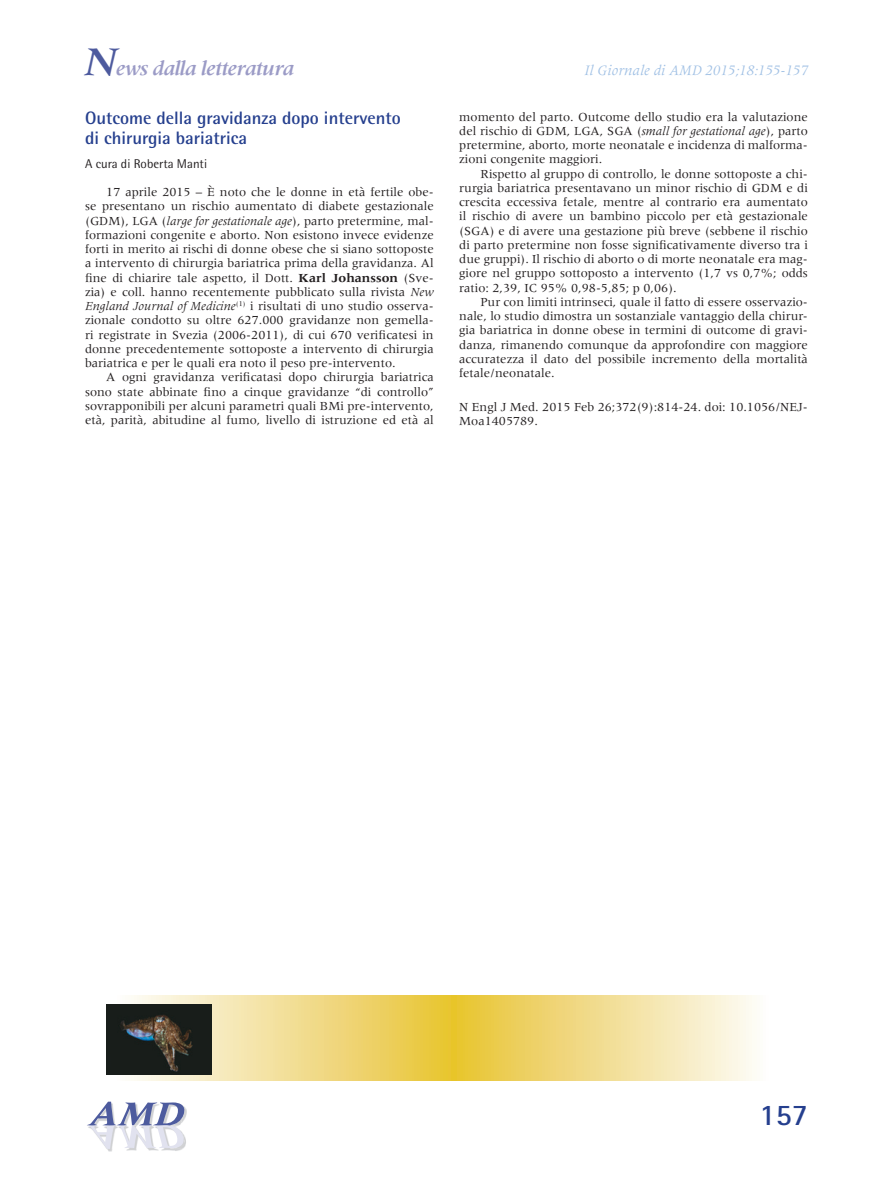
<style>
.page{position:relative;width:893px;height:1191px;background:#fff}
.page>*{position:absolute;margin:0;border:0;box-sizing:border-box;transform-origin:0 0}
.t1{font:700 30px "Rotis Sans Serif";color:#253f8e}
.t2{font:italic 700 21px "Meridien";letter-spacing:-.025em;color:#9b9bc6}
.titoletto_2{font:700 18px/19.8px "Rotis Semi Sans";color:#253f8e}
.t3{font:italic 15px "Meridien";color:#a1c1e5}
.Corpo_testo{font:12.75px/14.2px "Meridien";color:#231f20;text-align:justify}
.titoletto_2-2{font:12.75px "Rotis Semi Sans";color:#231f20}
.s1{font-size:42px;color:#4d5a9e}
.s2{font-style:italic}
.s3{font-weight:700}
</style>
<div class="page">
<img style="left:175px;top:1148px;width:9px;height:3px">
<img style="left:106px;top:1148px;width:69px;height:3px">
<img style="left:87px;top:1101px;width:100px;height:45px">
<img style="left:87px;top:1125px;width:98px;height:23px">
<svg style="left:87px;top:1125px;width:84px;height:1px"></svg>
<svg style="left:106px;top:995px;width:649px;height:85px;background:#f0db8a"></svg>
<img style="left:106px;top:1004px;width:106px;height:70px">
<p class="t2" style="left:85px;top:57px;width:211px"><span class="s1">N</span>ews dalla letteratura</p>
<p class="titoletto_2" style="left:85px;top:108px;width:317px">Outcome della gravidanza dopo intervento di chirurgia bariatrica</p>
<p class="titoletto_2-2" style="left:85px;top:156px;width:124px">A cura di Roberta Manti</p>
<p class="Corpo_testo" style="left:85px;top:185px;width:350px;text-indent:21px">17 aprile 2015 – È noto che le donne in età fertile obe&shy;se presentano un rischio aumentato di diabete gestazionale (GDM), LGA (<span class="s2">large for gestationale age</span>), parto pretermine, mal&shy;formazioni congenite e aborto. Non esistono invece evidenze forti in merito ai rischi di donne obese che si siano sottoposte a intervento di chirurgia bariatrica prima della gravidanza. Al fine di chiarire tale aspetto, il Dott. <span class="s3">Karl Johansson</span> (Sve&shy;zia) e coll. hanno recentemente pubblicato sulla rivista <span class="s2">New England Journal of Medicine</span><sup>(1)</sup> i risultati di uno studio osserva&shy;zionale condotto su oltre 627.000 gravidanze non gemella&shy;ri registrate in Svezia (2006-2011), di cui 670 verificatesi in donne precedentemente sottoposte a intervento di chirurgia bariatrica e per le quali era noto il peso pre-intervento.</p>
<p class="Corpo_testo" style="left:85px;top:370px;width:350px;text-indent:21px">A ogni gravidanza verificatasi dopo chirurgia bariatrica sono state abbinate fino a cinque gravidanze “di controllo” sovrapponibili per alcuni parametri quali BMi pre-intervento, età, parità, abitudine al fumo, livello di istruzione ed età al</p>
<p class="t3" style="left:585px;top:63px;width:225px">Il Giornale di AMD 2015;18:155-157</p>
<p class="Corpo_testo" style="left:459px;top:109px;width:350px">momento del parto. Outcome dello studio era la valutazione del rischio di GDM, LGA, SGA (<span class="s2">small for gestational age</span>), parto pretermine, aborto, morte neonatale e incidenza di malforma&shy;zioni congenite maggiori.</p>
<p class="Corpo_testo" style="left:459px;top:166px;width:350px;text-indent:21px">Rispetto al gruppo di controllo, le donne sottoposte a chi&shy;rurgia bariatrica presentavano un minor rischio di GDM e di crescita eccessiva fetale, mentre al contrario era aumentato il rischio di avere un bambino piccolo per età gestazionale (SGA) e di avere una gestazione più breve (sebbene il rischio di parto pretermine non fosse significativamente diverso tra i due gruppi). Il rischio di aborto o di morte neonatale era mag&shy;giore nel gruppo sottoposto a intervento (1,7 vs 0,7%; odds ratio: 2,39, IC 95% 0,98-5,85; p 0,06).</p>
<p class="Corpo_testo" style="left:459px;top:295px;width:350px;text-indent:21px">Pur con limiti intrinseci, quale il fatto di essere osservazio&shy;nale, lo studio dimostra un sostanziale vantaggio della chirur&shy;gia bariatrica in donne obese in termini di outcome di gravi&shy;danza, rimanendo comunque da approfondire con maggiore accuratezza il dato del possibile incremento della mortalità fetale/neonatale.</p>
<p class="Corpo_testo" style="left:459px;top:399px;width:350px">N Engl J Med. 2015 Feb 26;372(9):814-24. doi: 10.1056/NEJ-<br>Moa1405789.</p>
<h1 class="t1" style="left:760px;top:1096px;width:50px">157</h1>
</div>
